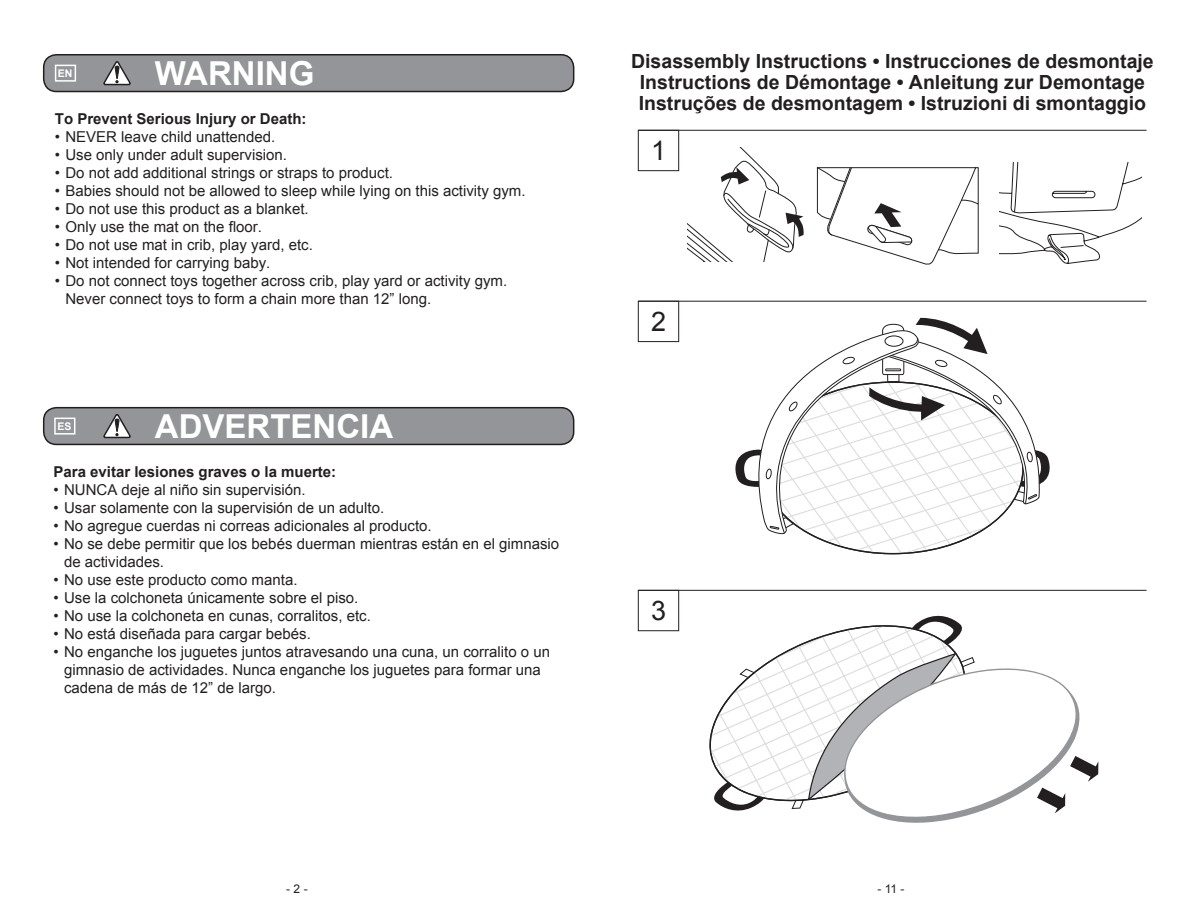
<style>
.page{position:relative;width:1188px;height:918px;background:#fff}
.page>*{position:absolute;margin:0;border:0;box-sizing:border-box;transform-origin:0 0}
.t1{font:700 33px "Arial";color:#fff}
.Battery{font:27px "Arial";color:#231f20}
.Text{font:700 19.5px "Arial";color:#231f20}
.Text-2{font:15px/18px "Arial";color:#231f20}
.Text-3{font:700 15px "Arial";color:#231f20}
.t2{font:12px "Arial";color:#231f20}
.t3{font:700 10.5px "Arial";color:#fff}
</style>
<div class="page">
<div style="left:44px;top:55px;width:530px;height:37px;background:#939598;border-radius:13px"></div>
<div style="left:43px;top:54px;width:531px;height:38px;border:2px solid #231f20;border-radius:13px"></div>
<svg style="left:104px;top:61px;width:27px;height:25px"></svg>
<div style="left:55px;top:65px;width:21px;height:17px;border:2px solid #fff"></div>
<div style="left:44px;top:408px;width:530px;height:36px;background:#939598;border-radius:13px"></div>
<div style="left:43px;top:407px;width:531px;height:38px;border:2px solid #231f20;border-radius:13px"></div>
<svg style="left:104px;top:414px;width:27px;height:25px"></svg>
<div style="left:54px;top:418px;width:21px;height:17px;border:2px solid #fff"></div>
<svg style="left:1000px;top:163px;width:141px;height:101px"></svg>
<svg style="left:817px;top:167px;width:162px;height:98px"></svg>
<svg style="left:688px;top:148px;width:116px;height:114px"></svg>
<div style="left:638px;top:130px;width:41px;height:41px;border:1px solid #231f20"></div>
<hr style="left:638px;top:130px;width:509px;height:1px;background:#231f20">
<div style="left:638px;top:301px;width:41px;height:41px;border:1px solid #231f20"></div>
<hr style="left:638px;top:301px;width:509px;height:1px;background:#231f20">
<div style="left:638px;top:590px;width:41px;height:41px;border:1px solid #231f20"></div>
<hr style="left:638px;top:590px;width:509px;height:1px;background:#231f20">
<svg style="left:735px;top:318px;width:315px;height:236px"></svg>
<svg style="left:709px;top:615px;width:389px;height:208px"></svg>
<p class="t3" style="left:58px;top:66px;width:16px">EN</p>
<p class="t1" style="left:155px;top:51px;width:161px">WARNING</p>
<p class="Text-3" style="left:55px;top:109px;width:253px">To Prevent Serious Injury or Death:</p>
<p class="Text-2" style="left:55px;top:128px;width:222px">• NEVER leave child unattended.</p>
<p class="Text-2" style="left:55px;top:146px;width:234px">• Use only under adult supervision.</p>
<p class="Text-2" style="left:55px;top:164px;width:340px">• Do not add additional strings or straps to product.</p>
<p class="Text-2" style="left:55px;top:182px;width:472px">• Babies should not be allowed to sleep while lying on this activity gym.</p>
<p class="Text-2" style="left:55px;top:200px;width:255px">• Do not use this product as a blanket.</p>
<p class="Text-2" style="left:55px;top:218px;width:209px">• Only use the mat on the floor.</p>
<p class="Text-2" style="left:55px;top:236px;width:260px">• Do not use mat in crib, play yard, etc.</p>
<p class="Text-2" style="left:55px;top:254px;width:217px">• Not intended for carrying baby.</p>
<p class="Text-2" style="left:65px;top:272px;width:443px;text-indent:-10px">• Do not connect toys together across crib, play yard or activity gym.<br>Never connect toys to form a chain more than 12” long.</p>
<p class="t3" style="left:58px;top:419px;width:16px">ES</p>
<p class="t1" style="left:155px;top:404px;width:240px">ADVERTENCIA</p>
<p class="Text-3" style="left:54px;top:462px;width:284px">Para evitar lesiones graves o la muerte:</p>
<p class="Text-2" style="left:54px;top:481px;width:254px">• NUNCA deje al niño sin supervisión.</p>
<p class="Text-2" style="left:54px;top:499px;width:332px">• Usar solamente con la supervisión de un adulto.</p>
<p class="Text-2" style="left:54px;top:517px;width:380px">• No agregue cuerdas ni correas adicionales al producto.</p>
<p class="Text-2" style="left:64px;top:535px;width:497px;text-indent:-10px">• No se debe permitir que los bebés duerman mientras están en el gimnasio de actividades.</p>
<p class="Text-2" style="left:54px;top:571px;width:245px">• No use este producto como manta.</p>
<p class="Text-2" style="left:54px;top:589px;width:306px">• Use la colchoneta únicamente sobre el piso.</p>
<p class="Text-2" style="left:54px;top:607px;width:319px">• No use la colchoneta en cunas, corralitos, etc.</p>
<p class="Text-2" style="left:54px;top:625px;width:259px">• No está diseñada para cargar bebés.</p>
<p class="Text-2" style="left:64px;top:643px;width:488px;text-indent:-10px">• No enganche los juguetes juntos atravesando una cuna, un corralito o un gimnasio de actividades. Nunca enganche los juguetes para formar una cadena de más de 12” de largo.</p>
<p class="Text" style="left:631px;top:48px;width:524px">Disassembly Instructions • Instrucciones de desmontaje</p>
<p class="Text" style="left:640px;top:69px;width:507px">Instructions de Démontage • Anleitung zur Demontage</p>
<p class="Text" style="left:639px;top:90px;width:509px">Instruções de desmontagem • Istruzioni di smontaggio</p>
<p class="Battery" style="left:651px;top:133px;width:17px">1</p>
<p class="Battery" style="left:651px;top:304px;width:17px">2</p>
<p class="Battery" style="left:651px;top:593px;width:17px">3</p>
<p class="t2" style="left:286px;top:881px;width:23px">- 2 -</p>
<p class="t2" style="left:877px;top:881px;width:29px">- 11 -</p>
</div>
